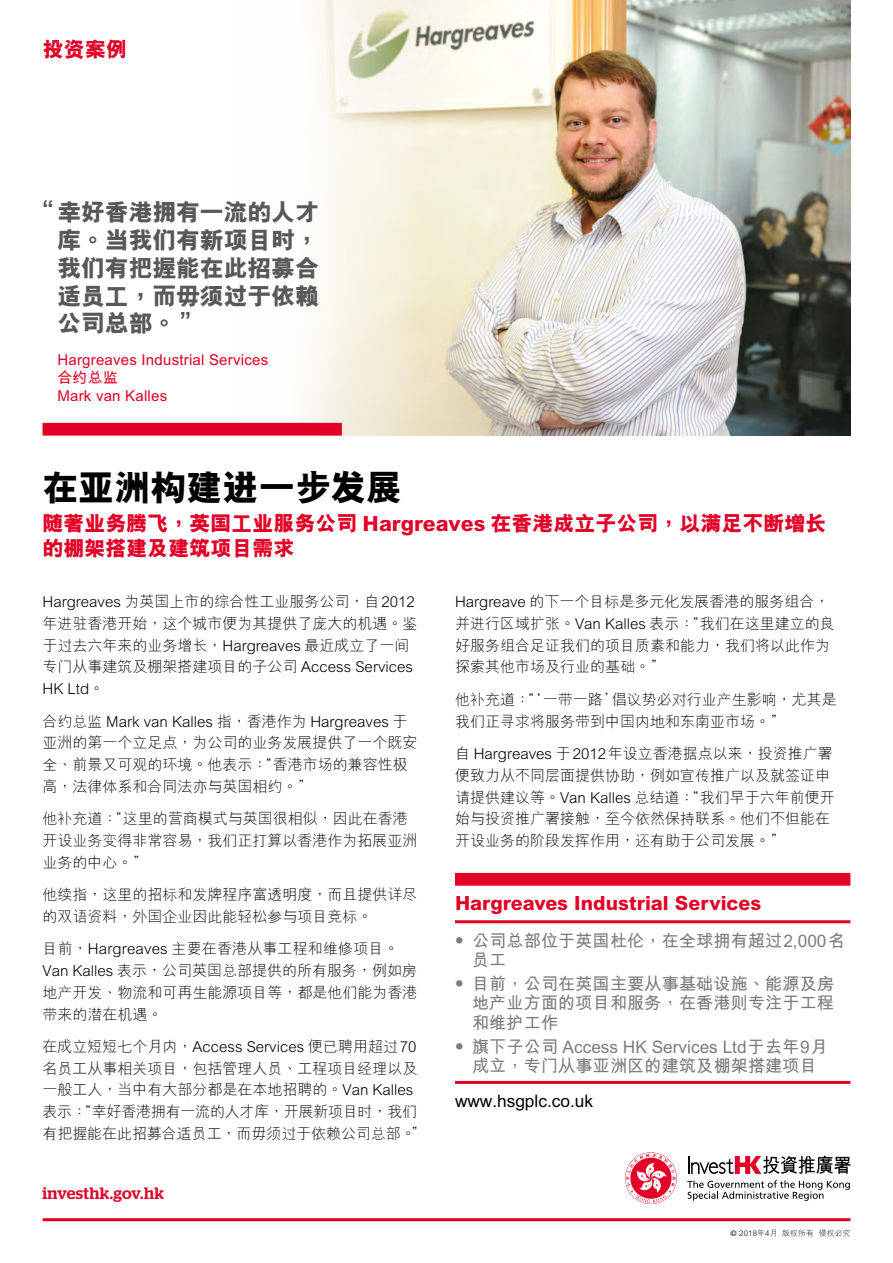
<style>
.page{position:relative;width:893px;height:1263px;background:#fff}
.page>*{position:absolute;margin:0;border:0;box-sizing:border-box;transform-origin:0 0}
.t1{font:800 36px "M Hei HKS";color:#000}
.t2{font:800 24px/27.8px "M Hei HKS";letter-spacing:-.01em;color:#58585a;text-align:justify}
.t3{font:800 21px/25.5px "M Hei HKS";color:#e20026}
.t4{font:800 19.5px "M Hei HKS";color:#e20026}
.t5{font:700 17.25px/19.5px "M Hei HKS";color:#7b7c7e}
.t6{font:700 17.25px "M Hei HKS";color:#000}
.t7{font:500 16.5px "Stag";letter-spacing:.02em;color:#e20026}
.t8{font:300 15px/21.8px "M Hei HKS";color:#000}
.t9{font:700 15px/18px "M Hei HKS";letter-spacing:.015em;color:#e20026}
.t10{font:300 7.8px "M Hei HKS";letter-spacing:.02em;color:#000}
.s1{font-family:"Frutiger"}
</style>
<div class="page">
<hr style="left:43px;top:1218px;width:807px;height:3px;background:#e20026">
<svg style="left:626px;top:1153px;width:50px;height:50px"></svg>
<svg style="left:687px;top:1180px;width:163px;height:21px"></svg>
<svg style="left:688px;top:1155px;width:162px;height:19px"></svg>
<img style="left:235px;top:0;width:615px;height:436px">
<div style="left:455px;top:873px;width:395px;height:13px;background:#e20026"></div>
<hr style="left:455px;top:920px;width:395px;height:3px;background:#e20026">
<hr style="left:455px;top:1081px;width:395px;height:3px;background:#e20026">
<div style="left:43px;top:423px;width:299px;height:13px;background:#e20026"></div>
<h3 class="t3" style="left:43px;top:37px;width:86px">投資案例</h3>
<h2 class="t2" style="left:57px;top:199px;width:263px;text-indent:-27px">“ 幸好香港擁有一流的人才庫。當我們有新項目時，我們有把握能在此招募合適員工，而毋須過於依賴公司總部。”</h2>
<p class="t9" style="left:57px;top:349px;width:212px">Hargreaves Industrial Services合約總監<br>Mark van Kalles</p>
<h1 class="t1" style="left:43px;top:464px;width:361px">在亞洲構建進一步發展</h1>
<h3 class="t3" style="left:43px;top:510px;width:786px">隨著業務騰飛，英國工業服務公司 Hargreaves 在香港成立子公司，以滿足不斷增長的棚架搭建及建築項目需求</h3>
<p class="t8" style="left:43px;top:590px;width:377px">Hargreaves 為英國上市的綜合性工業服務公司，自2012年進駐香港開始，這個城市便為其提供了龐大的機遇。鑒於過去六年來的業務增長，Hargreaves 最近成立了一間專門從事建築及棚架搭建項目的子公司 Access Services<br>HK Ltd。</p>
<p class="t8" style="left:43px;top:710px;width:377px">合約總監 Mark van Kalles 指，香港作為 Hargreaves 於亞洲的第一個立足點，為公司的業務發展提供了一個既安全、前景又可觀的環境。他表示：“香港市場的兼容性極高，法律體系和合同法亦與英國相約。”</p>
<p class="t8" style="left:43px;top:807px;width:377px">他補充道：“這裡的營商模式與英國很相似，因此在香港開設業務變得非常容易，我們正打算以香港作為拓展亞洲業務的中心。”</p>
<p class="t8" style="left:43px;top:883px;width:377px">他續指，這裡的招標和發牌程序富透明度，而且提供詳盡的雙語資料，外國企業因此能輕鬆參與項目競標。</p>
<p class="t8" style="left:43px;top:937px;width:377px">目前，Hargreaves 主要在香港從事工程和維修項目。<br>Van Kalles 表示，公司英國總部提供的所有服務，例如房地產開發、物流和可再生能源項目等，都是他們能為香港帶來的潛在機遇。</p>
<p class="t8" style="left:43px;top:1035px;width:385px">在成立短短七個月內，Access Services 便已聘用超過70名員工從事相關項目，包括管理人員、工程項目經理以及一般工人，當中有大部分都是在本地招聘的。Van Kalles表示：“幸好香港擁有一流的人才庫，開展新項目時，我們有把握能在此招募合適員工，而毋須過於依賴公司總部。”</p>
<p class="t7" style="left:43px;top:1183px;width:123px">investhk.gov.hk</p>
<p class="t8" style="left:455px;top:590px;width:381px">Hargreave 的下一個目標是多元化發展香港的服務組合，並進行區域擴張。Van Kalles 表示：“我們在這裡建立的良好服務組合足證我們的項目質素和能力，我們將以此作為探索其他市場及行業的基礎。”</p>
<p class="t8" style="left:455px;top:688px;width:383px">他補充道：“‘一帶一路’倡議勢必對行業產生影響，尤其是我們正尋求將服務帶到中國內地和東南亞市場。”</p>
<p class="t8" style="left:455px;top:742px;width:381px">自 Hargreaves 於2012年設立香港據點以來，投資推廣署便致力從不同層面提供協助，例如宣傳推廣以及就簽證申請提供建議等。Van Kalles 總結道：“我們早於六年前便開始與投資推廣署接觸，至今依然保持聯繫。他們不但能在開設業務的階段發揮作用，還有助於公司發展。”</p>
<h3 class="t4" style="left:455px;top:890px;width:308px">Hargreaves Industrial Services</h3>
<p class="t5" style="left:472px;top:929px;width:374px;text-indent:-21px">• 公司總部位於英國杜倫，在全球擁有超過2,000名員工</p>
<p class="t5" style="left:472px;top:972px;width:364px;text-align:justify;text-indent:-21px">• 目前，公司在英國主要從事基礎設施、能源及房地產業方面的項目和服務，在香港則專注於工程和維護工作</p>
<p class="t5" style="left:472px;top:1035px;width:357px;text-indent:-21px">• 旗下子公司 Access HK Services Ltd於去年9月成立，專門從事亞洲區的建築及棚架搭建項目</p>
<p class="t6" style="left:455px;top:1088px;width:140px">www.hsgplc.co.uk</p>
<p class="t10" style="left:731px;top:1227px;width:121px"><span class="s1">©</span> 2018年4月 版權所有 侵權必究</p>
</div>
